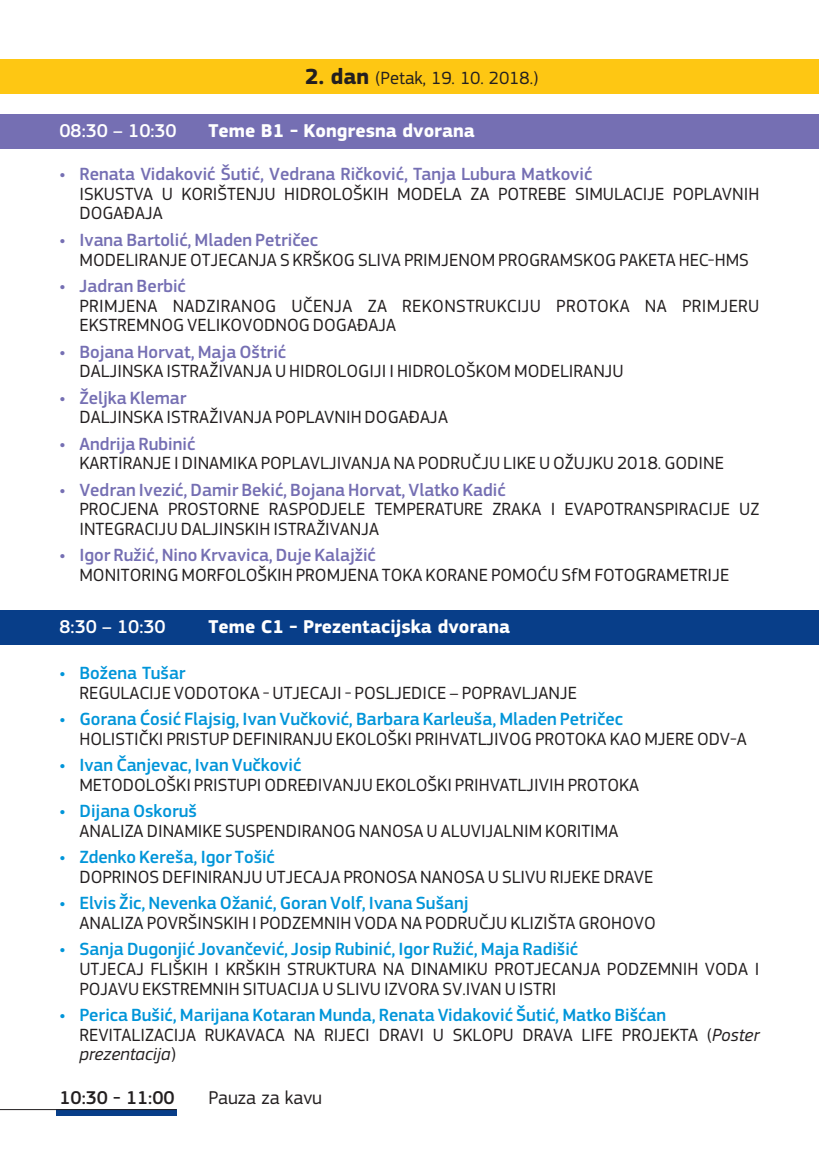
<style>
.page{position:relative;width:819px;height:1166px;background:#fff}
.page>*{position:absolute;margin:0;border:0;box-sizing:border-box;transform-origin:0 0}
.t1{font:700 19.25px "PF Square Sans Pro";color:#fff}
.t2{font:500 19.25px "PF Square Sans Pro";color:#fff}
.t3{font:500 19.25px "PF Square Sans Pro";color:#231f20}
.t4{font:19.25px "PF Square Sans Pro";color:#231f20}
.t5{font:18.38px/19.8px "PF Square Sans Pro";color:#231f20}
.t6{font:500 18.38px "PF Square Sans Pro";color:#0095d9}
.t7{font:500 18.38px "PF Square Sans Pro";color:#756fb3}
.s1{font-weight:700;font-size:22.75px}
.s2{font-style:italic}
</style>
<div class="page">
<div style="left:0;top:60px;width:819px;height:34px;background:#fec713"></div>
<div style="left:0;top:114px;width:819px;height:35px;background:#756fb3"></div>
<div style="left:0;top:610px;width:819px;height:35px;background:#083e89"></div>
<div style="left:56px;top:1109px;width:120px;height:6px;background:#083e89"></div>
<hr style="left:0;top:1109px;width:176px;height:1px;background:#231f20">
<p class="t5" style="left:305px;top:69px;width:235px"><span class="s1">2. dan</span> (Petak, 19. 10. 2018.)</p>
<p class="t2" style="left:60px;top:123px;width:119px">08:30 – 10:30</p>
<p class="t1" style="left:208px;top:123px;width:268px">Teme B1 - Kongresna dvorana</p>
<p class="t7" style="left:60px;top:166px;width:534px">• Renata Vidaković Šutić, Vedrana Ričković, Tanja Lubura Matković</p>
<p class="t5" style="left:79px;top:185px;width:681px">ISKUSTVA U KORIŠTENJU HIDROLOŠKIH MODELA ZA POTREBE SIMULACIJE POPLAVNIH<br>DOGAĐAJA</p>
<p class="t5" style="left:79px;top:251px;width:671px">MODELIRANJE OTJECANJA S KRŠKOG SLIVA PRIMJENOM PROGRAMSKOG PAKETA HEC-HMS</p>
<p class="t5" style="left:79px;top:297px;width:681px">PRIMJENA NADZIRANOG UČENJA ZA REKONSTRUKCIJU PROTOKA NA PRIMJERU<br>EKSTREMNOG VELIKOVODNOG DOGAĐAJA</p>
<p class="t5" style="left:79px;top:363px;width:546px">DALJINSKA ISTRAŽIVANJA U HIDROLOGIJI I HIDROLOŠKOM MODELIRANJU</p>
<p class="t5" style="left:79px;top:409px;width:370px">DALJINSKA ISTRAŽIVANJA POPLAVNIH DOGAĐAJA</p>
<p class="t5" style="left:79px;top:455px;width:646px">KARTIRANJE I DINAMIKA POPLAVLJIVANJA NA PODRUČJU LIKE U OŽUJKU 2018. GODINE</p>
<p class="t5" style="left:79px;top:501px;width:681px">PROCJENA PROSTORNE RASPODJELE TEMPERATURE ZRAKA I EVAPOTRANSPIRACIJE UZ<br>INTEGRACIJU DALJINSKIH ISTRAŽIVANJA</p>
<p class="t5" style="left:79px;top:567px;width:651px">MONITORING MORFOLOŠKIH PROMJENA TOKA KORANE POMOĆU SfM FOTOGRAMETRIJE</p>
<p class="t7" style="left:60px;top:232px;width:260px">• Ivana Bartolić, Mladen Petričec</p>
<p class="t7" style="left:60px;top:278px;width:128px">• Jadran Berbić</p>
<p class="t7" style="left:60px;top:344px;width:228px">• Bojana Horvat, Maja Oštrić</p>
<p class="t7" style="left:60px;top:390px;width:128px">• Željka Klemar</p>
<p class="t7" style="left:60px;top:436px;width:137px">• Andrija Rubinić</p>
<p class="t7" style="left:60px;top:482px;width:447px">• Vedran Ivezić, Damir Bekić, Bojana Horvat, Vlatko Kadić</p>
<p class="t7" style="left:60px;top:548px;width:318px">• Igor Ružić, Nino Krvavica, Duje Kalajžić</p>
<p class="t2" style="left:60px;top:619px;width:107px">8:30 – 10:30</p>
<p class="t1" style="left:208px;top:619px;width:303px">Teme C1 - Prezentacijska dvorana</p>
<p class="t6" style="left:60px;top:665px;width:127px">• Božena Tušar</p>
<p class="t6" style="left:60px;top:711px;width:565px">• Gorana Ćosić Flajsig, Ivan Vučković, Barbara Karleuša, Mladen Petričec</p>
<p class="t6" style="left:60px;top:757px;width:243px">• Ivan Čanjevac, Ivan Vučković</p>
<p class="t6" style="left:60px;top:803px;width:139px">• Dijana Oskoruš</p>
<p class="t6" style="left:60px;top:849px;width:217px">• Zdenko Kereša, Igor Tošić</p>
<p class="t6" style="left:60px;top:895px;width:410px">• Elvis Žic, Nevenka Ožanić, Goran Volf, Ivana Sušanj</p>
<p class="t6" style="left:60px;top:941px;width:520px">• Sanja Dugonjić Jovančević, Josip Rubinić, Igor Ružić, Maja Radišić</p>
<p class="t5" style="left:79px;top:684px;width:499px">REGULACIJE VODOTOKA - UTJECAJI - POSLJEDICE – POPRAVLJANJE</p>
<p class="t5" style="left:79px;top:730px;width:669px">HOLISTIČKI PRISTUP DEFINIRANJU EKOLOŠKI PRIHVATLJIVOG PROTOKA KAO MJERE ODV-A</p>
<p class="t5" style="left:79px;top:776px;width:561px">METODOLOŠKI PRISTUPI ODREĐIVANJU EKOLOŠKI PRIHVATLJIVIH PROTOKA</p>
<p class="t5" style="left:79px;top:822px;width:540px">ANALIZA DINAMIKE SUSPENDIRANOG NANOSA U ALUVIJALNIM KORITIMA</p>
<p class="t5" style="left:79px;top:868px;width:575px">DOPRINOS DEFINIRANJU UTJECAJA PRONOSA NANOSA U SLIVU RIJEKE DRAVE</p>
<p class="t5" style="left:79px;top:914px;width:577px">ANALIZA POVRŠINSKIH I PODZEMNIH VODA NA PODRUČJU KLIZIŠTA GROHOVO</p>
<p class="t5" style="left:79px;top:960px;width:681px">UTJECAJ FLIŠKIH I KRŠKIH STRUKTURA NA DINAMIKU PROTJECANJA PODZEMNIH VODA I<br>POJAVU EKSTREMNIH SITUACIJA U SLIVU IZVORA SV.IVAN U ISTRI</p>
<p class="t5" style="left:79px;top:1026px;width:681px">REVITALIZACIJA RUKAVACA NA RIJECI DRAVI U SKLOPU DRAVA LIFE PROJEKTA (<span class="s2">Poster prezentacija</span>)</p>
<p class="t6" style="left:60px;top:1007px;width:608px">• Perica Bušić, Marijana Kotaran Munda, Renata Vidaković Šutić, Matko Bišćan</p>
<p class="t3" style="left:60px;top:1090px;width:116px">10:30 - 11:00</p>
<p class="t4" style="left:208px;top:1090px;width:115px">Pauza za kavu</p>
</div>
